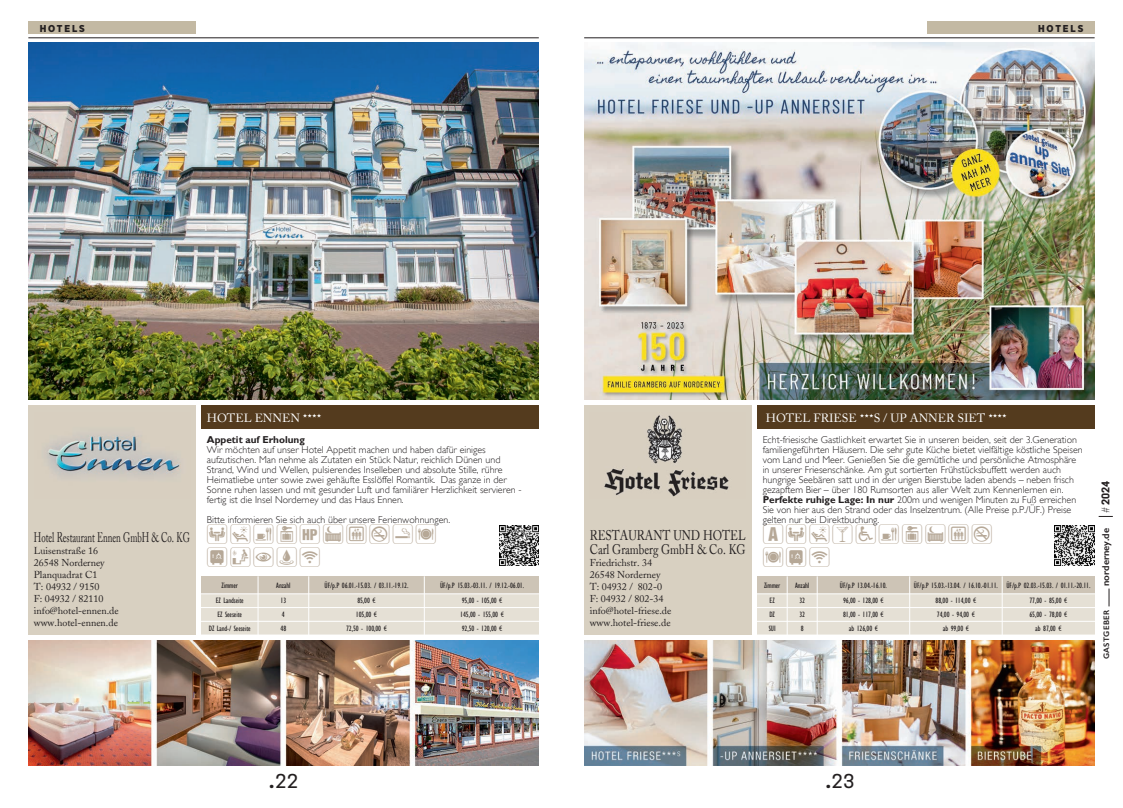
<style>
.page{position:relative;width:1123px;height:808px;background:#fff}
.page>*{position:absolute;margin:0;border:0;box-sizing:border-box;transform-origin:0 0}
.t1{font:25px/23px "Pikto Norderney";letter-spacing:.095em;color:#b6a897}
.t2{font:500 18px "Cooper Hewitt";color:#231f20}
.t3{font:14px/14px "Adobe Caslon";color:#231f20;scale:.82 1}
.t4{font:14px "Adobe Caslon";color:#231f20;scale:.63 1}
.t5{font:12px "Adobe Caslon";color:#fff}
.t6{font:300 10px/10px "Gill Sans";color:#231f20}
.t7{font:10px/12px "Adobe Caslon";color:#231f20}
.t8{font:600 10px "Gill Sans";color:#231f20}
.t9{font:900 10px "Gotham Narrow";letter-spacing:.19em;color:#231f20}
.t10{font:700 10px "Cooper Hewitt";color:#231f20}
.t11{font:condensed 8px "Gill Sans";letter-spacing:-.01em;color:#231f20}
.t12{font:600 8px "Gill Sans";letter-spacing:.05em;color:#231f20}
.s1{font-weight:700}
.s2{font-weight:300}
.s3{font-family:"Work Sans";font-weight:700}
</style>
<div class="page">
<hr style="left:28px;top:38px;width:511px;height:1px;background:#231f20">
<hr style="left:584px;top:38px;width:510px;height:1px;background:#231f20">
<svg style="left:1108px;top:588px;width:1px;height:18px"></svg>
<svg style="left:1098px;top:516px;width:14px;height:1px"></svg>
<div style="left:927px;top:22px;width:167px;height:12px;background:#c3b9a3"></div>
<div style="left:584px;top:405px;width:167px;height:230px;background:#d8d0c1"></div>
<div style="left:757px;top:405px;width:337px;height:24px;background:#543b1e"></div>
<img style="left:584px;top:43px;width:510px;height:357px">
<img style="left:604px;top:415px;width:125px;height:82px">
<img style="left:584px;top:641px;width:510px;height:124px">
<div style="left:757px;top:577px;width:30px;height:17px;background:#cdc4b6"></div>
<div style="left:787px;top:577px;width:30px;height:17px;background:#cdc4b6"></div>
<div style="left:817px;top:577px;width:92px;height:17px;background:#cdc4b6"></div>
<div style="left:909px;top:577px;width:93px;height:17px;background:#cdc4b6"></div>
<div style="left:1002px;top:577px;width:92px;height:17px;background:#cdc4b6"></div>
<div style="left:757px;top:594px;width:30px;height:13px;background:#e5e0d5"></div>
<div style="left:787px;top:594px;width:30px;height:13px;background:#e5e0d5"></div>
<div style="left:817px;top:594px;width:92px;height:13px;background:#e5e0d5"></div>
<div style="left:909px;top:594px;width:93px;height:13px;background:#e5e0d5"></div>
<div style="left:1002px;top:594px;width:92px;height:13px;background:#e5e0d5"></div>
<div style="left:757px;top:607px;width:30px;height:14px;background:#e5e0d5"></div>
<div style="left:787px;top:607px;width:30px;height:14px;background:#e5e0d5"></div>
<div style="left:817px;top:607px;width:92px;height:14px;background:#e5e0d5"></div>
<div style="left:909px;top:607px;width:93px;height:14px;background:#e5e0d5"></div>
<div style="left:1002px;top:607px;width:92px;height:14px;background:#e5e0d5"></div>
<div style="left:757px;top:621px;width:30px;height:14px;background:#e5e0d5"></div>
<div style="left:787px;top:621px;width:30px;height:14px;background:#e5e0d5"></div>
<div style="left:817px;top:621px;width:92px;height:14px;background:#e5e0d5"></div>
<div style="left:909px;top:621px;width:93px;height:14px;background:#e5e0d5"></div>
<div style="left:1002px;top:621px;width:92px;height:14px;background:#e5e0d5"></div>
<hr style="left:787px;top:577px;width:1px;height:58px;background:#fff">
<hr style="left:817px;top:577px;width:1px;height:58px;background:#fff">
<hr style="left:909px;top:577px;width:1px;height:58px;background:#fff">
<hr style="left:1002px;top:577px;width:1px;height:58px;background:#fff">
<hr style="left:757px;top:593px;width:337px;height:1px;background:#fff">
<hr style="left:757px;top:607px;width:337px;height:1px;background:#fff">
<hr style="left:757px;top:621px;width:337px;height:1px;background:#fff">
<img style="left:1054px;top:525px;width:40px;height:40px">
<div style="left:28px;top:405px;width:168px;height:230px;background:#d8d0c1"></div>
<div style="left:201px;top:405px;width:338px;height:24px;background:#543b1e"></div>
<img style="left:28px;top:43px;width:511px;height:357px">
<img style="left:46px;top:435px;width:134px;height:41px">
<img style="left:28px;top:641px;width:511px;height:124px">
<div style="left:201px;top:577px;width:57px;height:17px;background:#cdc4b6"></div>
<div style="left:258px;top:577px;width:51px;height:17px;background:#cdc4b6"></div>
<div style="left:309px;top:577px;width:115px;height:17px;background:#cdc4b6"></div>
<div style="left:424px;top:577px;width:115px;height:17px;background:#cdc4b6"></div>
<div style="left:201px;top:594px;width:57px;height:13px;background:#e5e0d5"></div>
<div style="left:258px;top:594px;width:51px;height:13px;background:#e5e0d5"></div>
<div style="left:309px;top:594px;width:115px;height:13px;background:#e5e0d5"></div>
<div style="left:424px;top:594px;width:115px;height:13px;background:#e5e0d5"></div>
<div style="left:201px;top:607px;width:57px;height:14px;background:#e5e0d5"></div>
<div style="left:258px;top:607px;width:51px;height:14px;background:#e5e0d5"></div>
<div style="left:309px;top:607px;width:115px;height:14px;background:#e5e0d5"></div>
<div style="left:424px;top:607px;width:115px;height:14px;background:#e5e0d5"></div>
<div style="left:201px;top:621px;width:57px;height:14px;background:#e5e0d5"></div>
<div style="left:258px;top:621px;width:51px;height:14px;background:#e5e0d5"></div>
<div style="left:309px;top:621px;width:115px;height:14px;background:#e5e0d5"></div>
<div style="left:424px;top:621px;width:115px;height:14px;background:#e5e0d5"></div>
<hr style="left:258px;top:577px;width:1px;height:58px;background:#fff">
<hr style="left:308px;top:577px;width:1px;height:58px;background:#fff">
<hr style="left:424px;top:577px;width:1px;height:58px;background:#fff">
<hr style="left:201px;top:593px;width:338px;height:1px;background:#fff">
<hr style="left:201px;top:607px;width:338px;height:1px;background:#fff">
<hr style="left:201px;top:621px;width:338px;height:1px;background:#fff">
<img style="left:499px;top:525px;width:40px;height:40px">
<div style="left:28px;top:22px;width:168px;height:12px;background:#c3b9a3"></div>
<p class="t9" style="left:40px;top:22px;width:47px">HOTELS</p>
<p class="t9" style="left:1038px;top:22px;width:47px">HOTELS</p>
<p class="t4" style="left:34px;top:529px;width:249px">Hotel Restaurant Ennen GmbH &amp; Co. KG</p>
<p class="t7" style="left:34px;top:545px;width:86px">Luisenstraße 16<br>26548 Norderney<br>Planquadrat C1<br>T: 04932 / 9150<br>F: 04932 / 82110 info@hotel-ennen.de www.hotel-ennen.de</p>
<p class="t5" style="left:207px;top:410px;width:116px">HOTEL ENNEN ####</p>
<p class="t6" style="left:207px;top:434px;width:316px"><span class="s1">Appetit auf Erholung<br></span>Wir möchten auf unser Hotel Appetit machen und haben dafür einiges aufzutischen. Man nehme als Zutaten ein Stück Natur, reichlich Dünen und Strand, Wind und Wellen, pulsierendes Inselleben und absolute Stille, rühre Heimatliebe unter sowie zwei gehäufte Esslöffel Romantik. Das ganze in der Sonne ruhen lassen und mit gesunder Luft und familiärer Herzlichkeit servieren - fertig ist die Insel Norderney und das Haus Ennen.</p>
<p class="t6" style="left:207px;top:514px;width:245px">Bitte informieren Sie sich auch über unsere Ferienwohnungen.</p>
<p class="t1" style="left:207px;top:524px;width:231px">MTHANJCWaG<br>YRFOU</p>
<p class="t11" style="left:221px;top:581px;width:18px">Zimmer</p>
<p class="t11" style="left:276px;top:581px;width:16px">Anzahl</p>
<p class="t11" style="left:324px;top:581px;width:85px">ÜF/p.P 06.01.-15.03. / 03.11.-19.12.</p>
<p class="t11" style="left:440px;top:581px;width:85px">ÜF/p.P 15.03.-03.11. / 19.12.-06.01.</p>
<p class="t11" style="left:216px;top:596px;width:29px">EZ Landseite</p>
<p class="t11" style="left:280px;top:596px;width:7px">13</p>
<p class="t11" style="left:357px;top:596px;width:20px">85,00 €</p>
<p class="t11" style="left:462px;top:596px;width:42px">95,00 - 105,00 €</p>
<p class="t11" style="left:217px;top:610px;width:26px">EZ Seeseite</p>
<p class="t11" style="left:282px;top:610px;width:4px">4</p>
<p class="t11" style="left:356px;top:610px;width:23px">105,00 €</p>
<p class="t11" style="left:460px;top:610px;width:45px">145,00 - 155,00 €</p>
<p class="t11" style="left:209px;top:624px;width:43px">DZ Land-/ Seeseite</p>
<p class="t11" style="left:280px;top:624px;width:7px">48</p>
<p class="t11" style="left:346px;top:624px;width:42px">72,50 - 100,00 €</p>
<p class="t11" style="left:462px;top:624px;width:42px">92,50 - 120,00 €</p>
<p class="t3" style="left:590px;top:529px;width:192px">RESTAURANT UND HOTEL<br>Carl Gramberg GmbH &amp; Co. KG</p>
<p class="t7" style="left:590px;top:557px;width:83px">Friedrichstr. 34<br>26548 Norderney<br>T: 04932 / 802-0<br>F: 04932 / 802-34 info@hotel-friese.de www.hotel-friese.de</p>
<p class="t5" style="left:765px;top:411px;width:243px">HOTEL FRIESE ###S / UP ANNER SIET ####</p>
<p class="t6" style="left:762px;top:434px;width:321px">Echt-friesische Gastlichkeit erwartet Sie in unseren beiden, seit der 3.Generation familiengeführten Häusern. Die sehr gute Küche bietet vielfältige köstliche Speisen vom Land und Meer. Genießen Sie die gemütliche und persönliche Atmosphäre in unserer Friesenschänke. Am gut sortierten Frühstücksbuffett werden auch hungrige Seebären satt und in der urigen Bierstube laden abends – neben frisch gezapftem Bier – über 180 Rumsorten aus aller Welt zum Kennenlernen ein.<br><span class="s1">Perfekte ruhige Lage: In nur</span> 200m und wenigen Minuten zu Fuß erreichen Sie von hier aus den Strand oder das Inselzentrum. (Alle Preise p.P./ÜF.) Preise gelten nur bei Direktbuchung.</p>
<p class="t1" style="left:762px;top:524px;width:231px">SMTIDHAJCW<br>GYU</p>
<p class="t11" style="left:764px;top:581px;width:18px">Zimmer</p>
<p class="t11" style="left:795px;top:581px;width:16px">Anzahl</p>
<p class="t11" style="left:840px;top:581px;width:49px">ÜF/p.P 13.04.-16.10.</p>
<p class="t11" style="left:914px;top:581px;width:178px">ÜF/p.P 15.03.-13.04. / 16.10.-01.11. ÜF/p.P 02.03.-15.03. / 01.11.-20.11.</p>
<p class="t11" style="left:769px;top:596px;width:7px">EZ</p>
<p class="t11" style="left:799px;top:596px;width:7px">32</p>
<p class="t11" style="left:843px;top:596px;width:42px">96,00 - 128,00 €</p>
<p class="t11" style="left:935px;top:596px;width:42px">88,00 - 114,00 €</p>
<p class="t11" style="left:1029px;top:596px;width:39px">77,00 - 85,00 €</p>
<p class="t11" style="left:769px;top:610px;width:7px">DZ</p>
<p class="t11" style="left:799px;top:610px;width:7px">32</p>
<p class="t11" style="left:843px;top:610px;width:42px">81,00 - 117,00 €</p>
<p class="t11" style="left:937px;top:610px;width:39px">74,00 - 94,00 €</p>
<p class="t11" style="left:1029px;top:610px;width:39px">65,00 - 78,00 €</p>
<p class="t11" style="left:768px;top:624px;width:8px">SUI</p>
<p class="t11" style="left:800px;top:624px;width:4px">8</p>
<p class="t11" style="left:849px;top:624px;width:31px">ab 126,00 €</p>
<p class="t11" style="left:942px;top:624px;width:28px">ab 99,00 €</p>
<p class="t11" style="left:1035px;top:624px;width:28px">ab 87,00 €</p>
<p class="t10" style="left:1099px;top:513px;width:33px;rotate:-90deg"><span class="s2">#</span> 2024</p>
<p class="t8" style="left:1099px;top:586px;width:59px;rotate:-90deg">norderney.de</p>
<p class="t12" style="left:1101px;top:659px;width:51px;rotate:-90deg">GASTGEBER</p>
<h2 class="t2" style="left:269px;top:771px;width:30px"><span class="s3">.</span>22</h2>
<h2 class="t2" style="left:825px;top:771px;width:30px"><span class="s3">.</span>23</h2>
</div>
